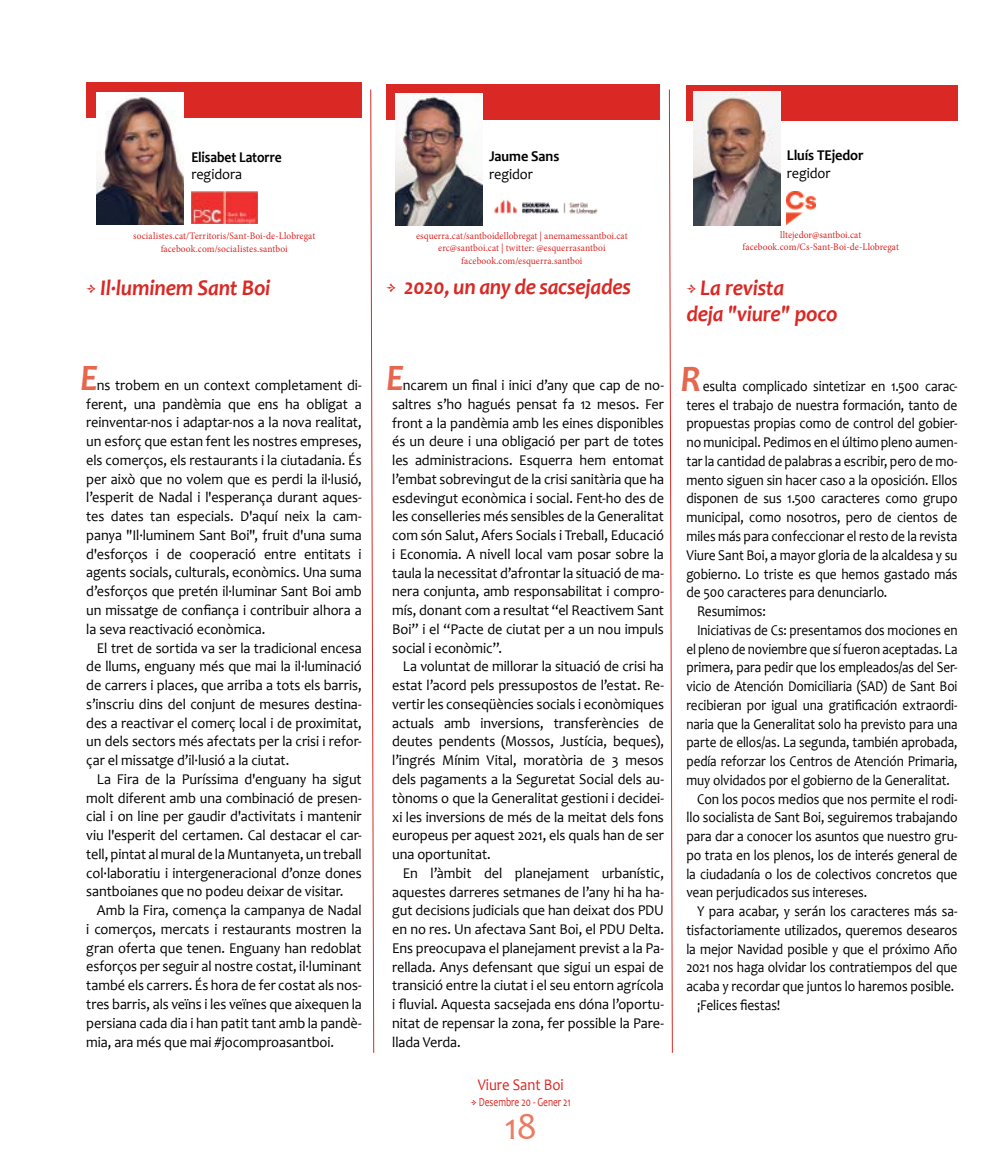
<style>
.page{position:relative;width:993px;height:1170px;background:#fff}
.page>*{position:absolute;margin:0;border:0;box-sizing:border-box;transform-origin:0 0}
.t1{font:italic 700 37.5px "Candara";color:#e5674e;scale:.95 1}
.t2{font:37.5px "Candara";color:#e97c62}
.t3{font:italic 700 22.5px/26.2px "Candara";letter-spacing:-.01em;color:#da2824;scale:.95 1}
.t4{font:16.25px "Candara";color:#da2824;scale:.9 1}
.t5{font:15px/18.8px "Candara";letter-spacing:-.005em;color:#000;text-align:justify;scale:.95 1}
.t6{font:15px "Candara";letter-spacing:-.005em;color:#000;scale:.9 1}
.t7{font:15px "Candara";letter-spacing:-.005em;color:#000;scale:.88 1}
.t8{font:700 15px "Candara";letter-spacing:-.005em;color:#000;scale:.95 1}
.t9{font:700 15px "Candara";letter-spacing:-.005em;color:#000;scale:.9 1}
.t10{font:12.5px "Candara";color:#da2824;scale:.75 1}
.t11{font:10px/12.5px "Minion Pro";letter-spacing:.01em;color:#da2824;text-align:center;scale:.95 1}
</style>
<div class="page">
<div style="left:386px;top:84px;width:273px;height:35px;background:#da2824"></div>
<div style="left:686px;top:85px;width:271px;height:35px;background:#da2824"></div>
<div style="left:86px;top:83px;width:275px;height:35px;background:#da2824"></div>
<img style="left:96px;top:92px;width:88px;height:132px">
<img style="left:191px;top:191px;width:66px;height:33px">
<svg style="left:370px;top:89px;width:4px;height:964px"></svg>
<svg style="left:668px;top:89px;width:4px;height:964px"></svg>
<img style="left:395px;top:94px;width:87px;height:131px">
<img style="left:693px;top:92px;width:87px;height:133px">
<img style="left:786px;top:191px;width:29px;height:33px">
<img style="left:494px;top:200px;width:104px;height:14px">
<p class="t9" style="left:191px;top:147px;width:102px">Elisabet Latorre</p>
<p class="t5" style="left:191px;top:165px;width:55px">regidora</p>
<p class="t8" style="left:489px;top:147px;width:75px">Jaume Sans</p>
<p class="t5" style="left:489px;top:164px;width:47px">regidor</p>
<p class="t8" style="left:786px;top:146px;width:82px">Lluís TEjedor</p>
<p class="t5" style="left:786px;top:163px;width:47px">regidor</p>
<p class="t11" style="left:133px;top:230px;width:193px">socialistes.cat/Territoris/Sant-Boi-de-Llobregat facebook.com/socialistes.santboi</p>
<p class="t11" style="left:416px;top:229px;width:224px">esquerra.cat/santboidellobregat | anemamessantboi.cat erc@santboi.cat | twitter: @esquerrasantboi facebook.com/esquerra.santboi</p>
<p class="t11" style="left:742px;top:228px;width:166px">lltejedor@santboi.cat facebook.com/Cs-Sant-Boi-de-Llobregat</p>
<h2 class="t3" style="left:100px;top:274px;width:180px">Il·luminem Sant Boi</h2>
<h2 class="t3" style="left:404px;top:273px;width:240px">2020, un any de sacsejades</h2>
<h2 class="t3" style="left:686px;top:274px;width:161px;text-indent:14px">La revista<br>deja "viure" poco</h2>
<h1 class="t1" style="left:80px;top:354px;width:20px">E</h1>
<p class="t5" style="left:86px;top:375px;width:291px;text-indent:11px">ns trobem en un context completament di&shy;ferent, una pandèmia que ens ha obligat a reinventar-nos i adaptar-nos a la nova realitat, un esforç que estan fent les nostres empreses, els comerços, els restaurants i la ciutadania. És per això que no volem que es perdi la il·lusió, l’esperit de Nadal i l'esperança durant aques&shy;tes dates tan especials. D'aquí neix la cam&shy;panya "Il·luminem Sant Boi", fruit d'una suma d'esforços i de cooperació entre entitats i agents socials, culturals, econòmics. Una suma d’esforços que pretén il·luminar Sant Boi amb un missatge de confiança i contribuir alhora a la seva reactivació econòmica.</p>
<p class="t5" style="left:86px;top:638px;width:291px;text-indent:11px">El tret de sortida va ser la tradicional encesa de llums, enguany més que mai la il·luminació de carrers i places, que arriba a tots els barris, s’inscriu dins del conjunt de mesures destina&shy;des a reactivar el comerç local i de proximitat, un dels sectors més afectats per la crisi i refor&shy;çar el missatge d’il·lusió a la ciutat.</p>
<p class="t5" style="left:86px;top:769px;width:291px;text-indent:11px">La Fira de la Puríssima d'enguany ha sigut molt diferent amb una combinació de presen&shy;cial i on line per gaudir d'activitats i mantenir viu l'esperit del certamen. Cal destacar el car&shy;tell, pintat al mural de la Muntanyeta, un treball col·laboratiu i intergeneracional d’onze dones santboianes que no podeu deixar de visitar.</p>
<p class="t5" style="left:86px;top:900px;width:291px;text-indent:11px">Amb la Fira, comença la campanya de Nadal i comerços, mercats i restaurants mostren la gran oferta que tenen. Enguany han redoblat esforços per seguir al nostre costat, il·luminant també els carrers. És hora de fer costat als nos&shy;tres barris, als veïns i les veïnes que aixequen la persiana cada dia i han patit tant amb la pandè&shy;mia, ara més que mai #jocomproasantboi.</p>
<h1 class="t1" style="left:386px;top:354px;width:20px">E</h1>
<p class="t5" style="left:392px;top:375px;width:287px;text-indent:11px">ncarem un final i inici d’any que cap de no&shy;saltres s’ho hagués pensat fa 12 mesos. Fer front a la pandèmia amb les eines disponibles és un deure i una obligació per part de totes les administracions. Esquerra hem entomat l’embat sobrevingut de la crisi sanitària que ha esdevingut econòmica i social. Fent-ho des de les conselleries més sensibles de la Generalitat com són Salut, Afers Socials i Treball, Educació i Economia. A nivell local vam posar sobre la taula la necessitat d’afrontar la situació de ma&shy;nera conjunta, amb responsabilitat i compro&shy;mís, donant com a resultat “el Reactivem Sant Boi” i el “Pacte de ciutat per a un nou impuls social i econòmic”.</p>
<p class="t5" style="left:392px;top:657px;width:287px;text-indent:11px">La voluntat de millorar la situació de crisi ha estat l’acord pels pressupostos de l’estat. Re&shy;vertir les conseqüències socials i econòmiques actuals amb inversions, transferències de deutes pendents (Mossos, Justícia, beques), l’ingrés Mínim Vital, moratòria de 3 mesos dels pagaments a la Seguretat Social dels au&shy;tònoms o que la Generalitat gestioni i decidei&shy;xi les inversions de més de la meitat dels fons europeus per aquest 2021, els quals han de ser una oportunitat.</p>
<p class="t5" style="left:392px;top:863px;width:287px;text-indent:11px">En l’àmbit del planejament urbanístic, aquestes darreres setmanes de l’any hi ha ha&shy;gut decisions judicials que han deixat dos PDU en no res. Un afectava Sant Boi, el PDU Delta.<br>Ens preocupava el planejament previst a la Pa&shy;rellada. Anys defensant que sigui un espai de transició entre la ciutat i el seu entorn agrícola i fluvial. Aquesta sacsejada ens dóna l’oportu&shy;nitat de repensar la zona, fer possible la Pare&shy;llada Verda.</p>
<h1 class="t1" style="left:680px;top:355px;width:23px">R</h1>
<p class="t6" style="left:702px;top:376px;width:284px">esulta complicado sintetizar en 1.500 carac-</p>
<p class="t6" style="left:686px;top:395px;width:303px">teres el trabajo de nuestra formación, tanto de</p>
<p class="t6" style="left:686px;top:414px;width:303px">propuestas propias como de control del gobier-</p>
<p class="t6" style="left:686px;top:433px;width:303px">no municipal. Pedimos en el último pleno aumen-</p>
<p class="t6" style="left:686px;top:451px;width:303px">tar la cantidad de palabras a escribir, pero de mo-</p>
<p class="t6" style="left:686px;top:470px;width:303px">mento siguen sin hacer caso a la oposición. Ellos</p>
<p class="t6" style="left:686px;top:489px;width:303px">disponen de sus 1.500 caracteres como grupo</p>
<p class="t6" style="left:686px;top:508px;width:303px">municipal, como nosotros, pero de cientos de</p>
<p class="t6" style="left:686px;top:526px;width:303px">miles más para confeccionar el resto de la revista</p>
<p class="t6" style="left:686px;top:545px;width:303px">Viure Sant Boi, a mayor gloria de la alcaldesa y su</p>
<p class="t6" style="left:686px;top:564px;width:303px">gobierno. Lo triste es que hemos gastado más</p>
<p class="t6" style="left:686px;top:583px;width:225px">de 500 caracteres para denunciarlo.</p>
<p class="t6" style="left:696px;top:601px;width:78px">Resumimos:</p>
<p class="t7" style="left:696px;top:620px;width:297px">Iniciativas de Cs: presentamos dos mociones en</p>
<p class="t7" style="left:686px;top:639px;width:309px">el pleno de noviembre que sí fueron aceptadas. La</p>
<p class="t7" style="left:686px;top:658px;width:309px">primera, para pedir que los empleados/as del Ser-</p>
<p class="t7" style="left:686px;top:676px;width:309px">vicio de Atención Domiciliaria (SAD) de Sant Boi</p>
<p class="t7" style="left:686px;top:695px;width:309px">recibieran por igual una gratificación extraordi-</p>
<p class="t7" style="left:686px;top:714px;width:309px">naria que la Generalitat solo ha previsto para una</p>
<p class="t7" style="left:686px;top:733px;width:309px">parte de ellos/as. La segunda, también aprobada,</p>
<p class="t7" style="left:686px;top:751px;width:309px">pedía reforzar los Centros de Atención Primaria,</p>
<p class="t7" style="left:686px;top:770px;width:301px">muy olvidados por el gobierno de la Generalitat.</p>
<p class="t6" style="left:696px;top:789px;width:291px">Con los pocos medios que nos permite el rodi-</p>
<p class="t6" style="left:686px;top:808px;width:303px">llo socialista de Sant Boi, seguiremos trabajando</p>
<p class="t6" style="left:686px;top:826px;width:303px">para dar a conocer los asuntos que nuestro gru-</p>
<p class="t6" style="left:686px;top:845px;width:303px">po trata en los plenos, los de interés general de</p>
<p class="t6" style="left:686px;top:864px;width:303px">la ciudadanía o los de colectivos concretos que</p>
<p class="t6" style="left:686px;top:883px;width:202px">vean perjudicados sus intereses.</p>
<p class="t6" style="left:696px;top:901px;width:291px">Y para acabar, y serán los caracteres más sa-</p>
<p class="t6" style="left:686px;top:920px;width:303px">tisfactoriamente utilizados, queremos desearos</p>
<p class="t6" style="left:686px;top:939px;width:303px">la mejor Navidad posible y que el próximo Año</p>
<p class="t6" style="left:686px;top:958px;width:303px">2021 nos haga olvidar los contratiempos del que</p>
<p class="t6" style="left:686px;top:976px;width:299px">acaba y recordar que juntos lo haremos posible.</p>
<p class="t6" style="left:696px;top:995px;width:94px">¡Felices fiestas!</p>
<p class="t4" style="left:477px;top:1073px;width:97px">Viure Sant Boi</p>
<p class="t10" style="left:478px;top:1094px;width:124px">Desembre 20 - Gener 21</p>
<h1 class="t2" style="left:504px;top:1102px;width:34px">18</h1>
</div>
